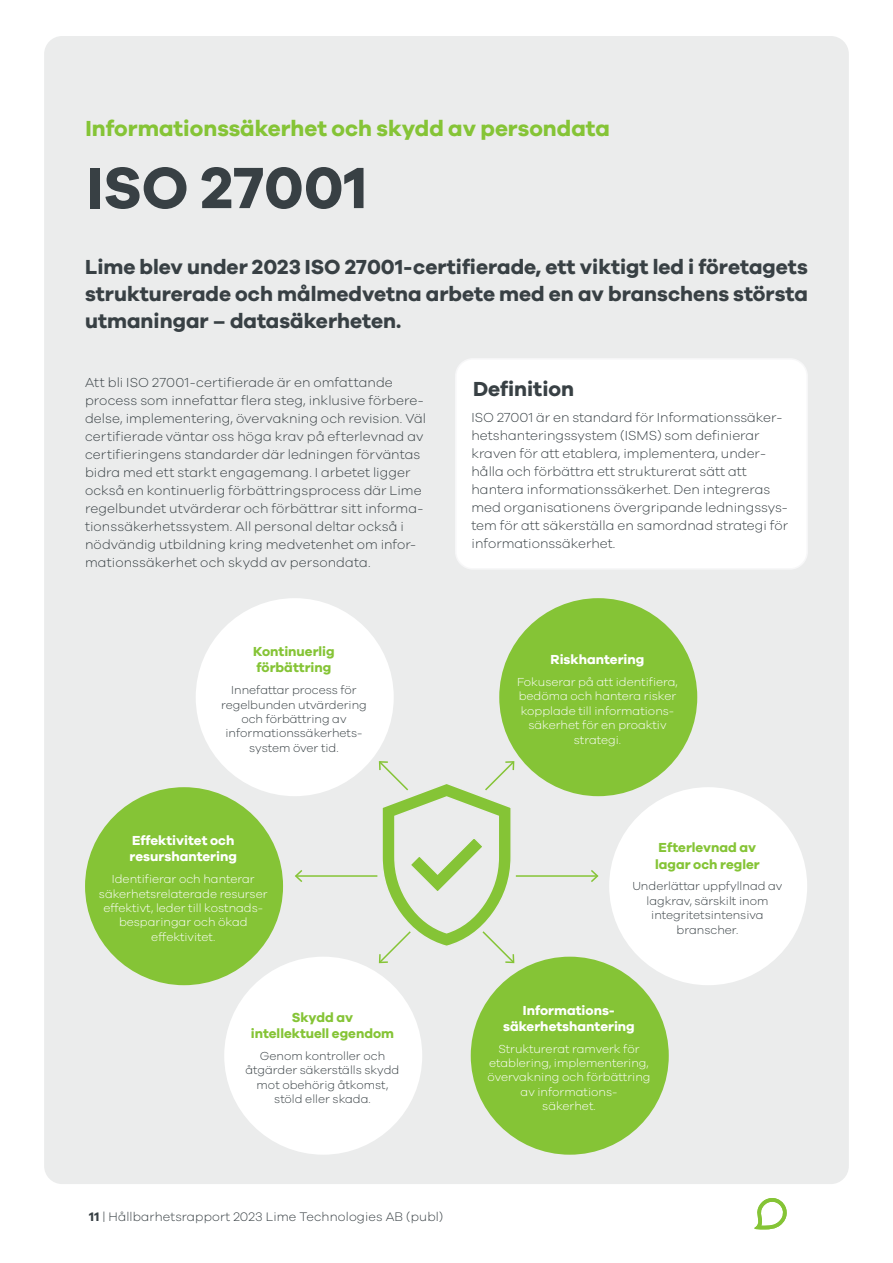
<style>
.page{position:relative;width:893px;height:1263px;background:#fff}
.page>*{position:absolute;margin:0;border:0;box-sizing:border-box;transform-origin:0 0}
.Huvudrubrik{font:700 60px "Galano Grotesque";color:#384044}
.Huvudrubrik-_mindre{font:700 22.5px "Galano Grotesque";color:#85c436}
.Rubrik_2{font:700 21px/27px "Galano Grotesque";color:#384044;text-align:justify}
.Brödtext{font:300 13.5px/18px "Galano Grotesque";color:#384044}
.Brödtext-2{font:700 13.5px/16.2px "Galano Grotesque";color:#85c436}
.Brödtext-3{font:700 13.5px/16.2px "Galano Grotesque";color:#fff}
.t1{font:300 12.75px "Galano Grotesque";letter-spacing:.01em;color:#384044}
.Brödtext-4{font:300 12px/14.4px "Galano Grotesque";color:#fff;text-align:center}
.Brödtext-5{font:300 12px/14.4px "Galano Grotesque";color:#384044;text-align:center}
.s1{font-weight:700}
</style>
<div class="page">
<svg style="left:754px;top:1198px;width:33px;height:31px"></svg>
<div style="left:44px;top:36px;width:805px;height:1148px;background:#ebecec;border-radius:18px"></div>
<div style="left:456px;top:359px;width:351px;height:210px;background:#fff;border-radius:17px"></div>
<div style="left:455px;top:358px;width:353px;height:212px;border:2px solid #f7f7f8;border-radius:17px"></div>
<div style="left:499px;top:598px;width:198px;height:198px;background:#85c436;border-radius:50%"></div>
<div style="left:196px;top:598px;width:198px;height:198px;background:#fff;border-radius:50%"></div>
<div style="left:85px;top:787px;width:198px;height:198px;background:#85c436;border-radius:50%"></div>
<div style="left:609px;top:787px;width:198px;height:198px;background:#fff;border-radius:50%"></div>
<div style="left:224px;top:957px;width:198px;height:198px;background:#fff;border-radius:50%"></div>
<div style="left:471px;top:957px;width:198px;height:198px;background:#85c436;border-radius:50%"></div>
<hr style="left:296px;top:875px;width:81px;height:2px;background:#85c436">
<svg style="left:295px;top:870px;width:9px;height:12px"></svg>
<hr style="left:516px;top:875px;width:81px;height:2px;background:#85c436">
<svg style="left:589px;top:870px;width:10px;height:12px"></svg>
<svg style="left:378px;top:761px;width:138px;height:203px"></svg>
<p class="Huvudrubrik-_mindre" style="left:86px;top:115px;width:526px">Informationssäkerhet och skydd av persondata</p>
<p class="Huvudrubrik" style="left:86px;top:151px;width:283px">ISO 27001</p>
<p class="Rubrik_2" style="left:85px;top:253px;width:724px">Lime blev under 2023 ISO 27001-certifierade, ett viktigt led i företagets strukturerade och målmedvetna arbete med en av branschens största utmaningar – datasäkerheten.</p>
<p class="Brödtext" style="left:85px;top:373px;width:343px">Att bli ISO 27001-certifierade är en omfattande process som innefattar flera steg, inklusive förbere&shy;delse, implementering, övervakning och revision. Väl certifierade väntar oss höga krav på efterlevnad av certifieringens standarder där ledningen förväntas bidra med ett starkt engagemang. I arbetet ligger också en kontinuerlig förbättringsprocess där Lime regelbundet utvärderar och förbättrar sitt informa&shy;tionssäkerhetssystem. All personal deltar också i nödvändig utbildning kring medvetenhet om infor&shy;mationssäkerhet och skydd av persondata.</p>
<p class="Brödtext-2" style="left:253px;top:643px;width:83px">Kontinuerlig förbättring</p>
<p class="Brödtext-5" style="left:221px;top:682px;width:147px">Innefattar process för regelbunden utvärdering och förbättring av informationssäkerhets&shy;system över tid.</p>
<p class="Brödtext-3" style="left:130px;top:832px;width:109px">Effektivitet och resurshantering</p>
<p class="Brödtext-4" style="left:99px;top:871px;width:170px">Identifierar och hanterar säkerhetsrelaterade resurser effektivt, leder till kostnads&shy;besparingar och ökad effektivitet.</p>
<p class="Brödtext-2" style="left:251px;top:1009px;width:145px;text-align:center">Skydd av intellektuell egendom</p>
<p class="Brödtext-5" style="left:246px;top:1048px;width:155px">Genom kontroller och åtgärder säkerställs skydd mot obehörig åtkomst, stöld eller skada.</p>
<p class="Rubrik_2" style="left:473px;top:374px;width:103px">Definition</p>
<p class="Brödtext" style="left:471px;top:408px;width:318px">ISO 27001 är en standard för Informationssäker&shy;hetshanteringssystem (ISMS) som definierar kraven för att etablera, implementera, under&shy;hålla och förbättra ett strukturerat sätt att hantera informationssäkerhet. Den integreras med organisationens övergripande ledningssys&shy;tem för att säkerställa en samordnad strategi för informationssäkerhet.</p>
<p class="Brödtext-3" style="left:550px;top:651px;width:95px">Riskhantering</p>
<p class="Brödtext-4" style="left:517px;top:674px;width:162px">Fokuserar på att identifiera, bedöma och hantera risker kopplade till informations&shy;säkerhet för en proaktiv strategi.</p>
<p class="Brödtext-2" style="left:655px;top:839px;width:106px">Efterlevnad av lagar och regler</p>
<p class="Brödtext-5" style="left:632px;top:879px;width:152px">Underlättar uppfyllnad av lagkrav, särskilt inom integritetsintensiva branscher.</p>
<p class="Brödtext-3" style="left:503px;top:1001px;width:133px;text-align:center">Informations&shy;säkerhetshantering</p>
<p class="Brödtext-4" style="left:487px;top:1041px;width:164px">Strukturerat ramverk för etablering, implementering, övervakning och förbättring av informations-<br>säkerhet.</p>
<p class="t1" style="left:89px;top:1209px;width:356px"><span class="s1">11</span> | Hållbarhetsrapport 2023 Lime Technologies AB (publ)</p>
</div>
